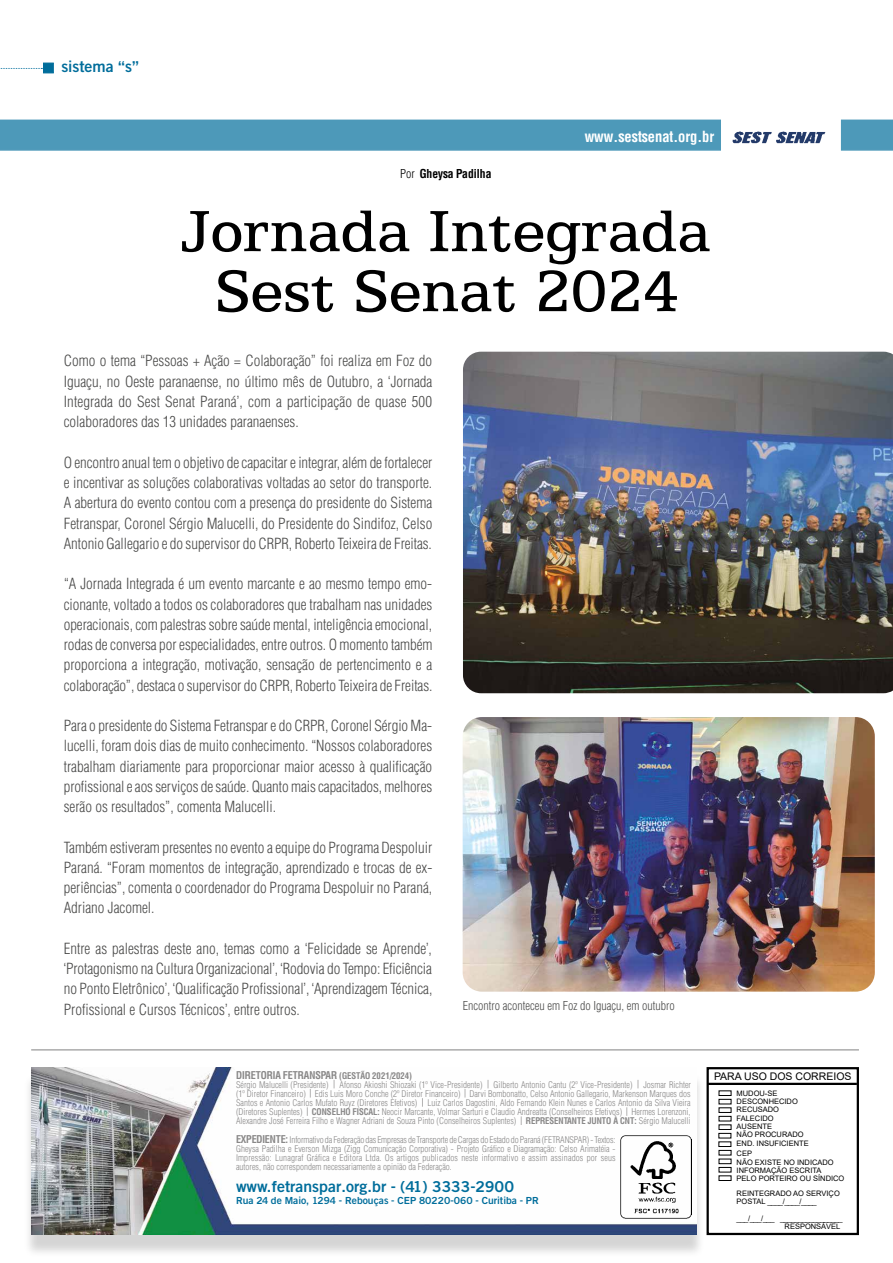
<style>
.page{position:relative;width:893px;height:1263px;background:#fff}
.page>*{position:absolute;margin:0;border:0;box-sizing:border-box;transform-origin:0 0}
.t1{font:60px/60px "ATF Antique";color:#000;text-align:center}
.t2{font:300 condensed 15px/20.2px "Helvetica";color:#4a4a49;text-align:justify}
.t3{font:700 15px "Goethe Gothic";color:#006d9b}
.t4{font:700 condensed 15px "Helvetica";color:#fff}
.t5{font:300 condensed 12px "Helvetica";color:#4a4a49}
.t6{font:700 condensed 12px "Helvetica";color:#000}
.t7{font:700 condensed 10.5px "Helvetica";color:#898888}
.t8{font:10.5px "Arial";color:#000}
.t9{font:700 9.75px "Goethe Gothic";color:#006d9b}
.t10{font:300 condensed 9px/9.1px "Helvetica";color:#898888;text-align:justify}
.t11{font:7.5px/8.2px "Arial";color:#000}
.s1{font-weight:300}
.s2{font-size:9px}
.s3{font-weight:700}
.s4{font-weight:700;font-size:10.5px}
</style>
<div class="page">
<div style="left:706px;top:1067px;width:153px;height:168px;border:2px solid #000"></div>
<hr style="left:708px;top:1083px;width:149px;height:2px;background:#000">
<div style="left:719px;top:1090px;width:12px;height:6px;border:1px solid #000"></div>
<div style="left:719px;top:1099px;width:12px;height:5px;border:1px solid #000"></div>
<div style="left:719px;top:1107px;width:12px;height:6px;border:1px solid #000"></div>
<div style="left:719px;top:1116px;width:12px;height:5px;border:1px solid #000"></div>
<div style="left:719px;top:1124px;width:12px;height:6px;border:1px solid #000"></div>
<div style="left:718px;top:1133px;width:13px;height:5px;border:1px solid #000"></div>
<div style="left:718px;top:1141px;width:13px;height:6px;border:1px solid #000"></div>
<div style="left:719px;top:1150px;width:12px;height:5px;border:1px solid #000"></div>
<div style="left:719px;top:1159px;width:12px;height:5px;border:1px solid #000"></div>
<div style="left:719px;top:1167px;width:12px;height:5px;border:1px solid #000"></div>
<div style="left:719px;top:1175px;width:12px;height:6px;border:1px solid #000"></div>
<hr style="left:31px;top:1049px;width:828px;height:1px;background:#000">
<div style="left:23px;top:1074px;width:682px;height:183px;background:#000;opacity:.17"></div>
<img style="left:31px;top:1067px;width:665px;height:167px">
<img style="left:620px;top:1136px;width:71px;height:82px">
<img style="left:732px;top:131px;width:94px;height:13px">
<div style="left:0;top:120px;width:721px;height:31px;background:#4d99b9"></div>
<div style="left:841px;top:120px;width:52px;height:31px;background:#4d99b9"></div>
<div style="left:43px;top:63px;width:11px;height:10px;background:#006d9b;border:1px solid #006d9b"></div>
<svg style="left:0;top:68px;width:42px;height:1px"></svg>
<img style="left:463px;top:717px;width:412px;height:275px">
<img style="left:463px;top:352px;width:430px;height:341px">
<p class="t3" style="left:61px;top:57px;width:79px">sistema “s”</p>
<p class="t6" style="left:400px;top:166px;width:93px"><span class="s1">Por</span> Gheysa Padilha</p>
<p class="t4" style="left:585px;top:127px;width:131px">www.sestsenat.org.br</p>
<h1 class="t1" style="left:184px;top:202px;width:528px">Jornada Integrada<br>Sest Senat 2024</h1>
<p class="t2" style="left:64px;top:351px;width:370px">Como o tema “Pessoas + Ação = Colaboração” foi realiza em Foz do Iguaçu, no Oeste paranaense, no último mês de Outubro, a ‘Jornada Integrada do Sest Senat Paraná’, com a participação de quase 500 colaboradores das 13 unidades paranaenses.</p>
<p class="t2" style="left:64px;top:452px;width:370px">O encontro anual tem o objetivo de capacitar e integrar, além de fortalecer e incentivar as soluções colaborativas voltadas ao setor do transporte.<br>A abertura do evento contou com a presença do presidente do Sistema Fetranspar, Coronel Sérgio Malucelli, do Presidente do Sindifoz, Celso Antonio Gallegario e do supervisor do CRPR, Roberto Teixeira de Freitas.</p>
<p class="t2" style="left:64px;top:574px;width:370px">“A Jornada Integrada é um evento marcante e ao mesmo tempo emo&shy;cionante, voltado a todos os colaboradores que trabalham nas unidades operacionais, com palestras sobre saúde mental, inteligência emocional, rodas de conversa por especialidades, entre outros. O momento também proporciona a integração, motivação, sensação de pertencimento e a colaboração”, destaca o supervisor do CRPR, Roberto Teixeira de Freitas.</p>
<p class="t2" style="left:64px;top:715px;width:370px">Para o presidente do Sistema Fetranspar e do CRPR, Coronel Sérgio Ma&shy;lucelli, foram dois dias de muito conhecimento. “Nossos colaboradores trabalham diariamente para proporcionar maior acesso à qualificação profissional e aos serviços de saúde. Quanto mais capacitados, melhores serão os resultados”, comenta Malucelli.</p>
<p class="t2" style="left:64px;top:837px;width:370px">Também estiveram presentes no evento a equipe do Programa Despoluir Paraná. “Foram momentos de integração, aprendizado e trocas de ex&shy;periências”, comenta o coordenador do Programa Despoluir no Paraná, Adriano Jacomel.</p>
<p class="t2" style="left:64px;top:938px;width:370px">Entre as palestras deste ano, temas como a ‘Felicidade se Aprende’, ‘Protagonismo na Cultura Organizacional’, ‘Rodovia do Tempo: Eficiência no Ponto Eletrônico’, ‘Qualificação Profissional’, ‘Aprendizagem Técnica, Profissional e Cursos Técnicos’, entre outros.</p>
<p class="t5" style="left:463px;top:998px;width:213px">Encontro aconteceu em Foz do Iguaçu, em outubro</p>
<p class="t7" style="left:236px;top:1068px;width:178px">DIRETORIA FETRANSPAR <span class="s2">(GESTÃO 2021/2024)</span></p>
<p class="t8" style="left:714px;top:1069px;width:139px">PARA USO DOS CORREIOS</p>
<p class="t10" style="left:236px;top:1080px;width:456px">Sérgio Malucelli (Presidente) Afonso Akioshi Shiozaki (1º Vice-Presidente) Gilberto Antonio Cantu (2º Vice-Presidente) Josmar Richter (1º Diretor Financeiro) Edis Luis Moro Conche (2º Diretor Financeiro) Darvi Bombonatto, Celso Antonio Gallegario, Markenson Marques dos Santos e Antonio Carlos Mufato Ruyz (Diretores Efetivos) Luiz Carlos Dagostini, Aldo Fernando Klein Nunes e Carlos Antonio da Silva Vieira (Diretores Suplentes) <span class="s3">CONSELHO FISCAL:</span> Neocir Marcante, Volmar Sarturi e Claudio Andreatta (Conselheiros Efetivos) Hermes Lorenzoni, Alexandre José Ferreira Filho e Wagner Adriani de Souza Pinto (Conselheiros Suplentes) <span class="s3">REPRESENTANTE JUNTO À CNT:</span> Sérgio Malucelli</p>
<p class="t10" style="left:236px;top:1135px;width:381px"><span class="s4">EXPEDIENTE:</span> Informativo da Federação das Empresas de Transporte de Cargas do Estado do Paraná (FETRANSPAR) - Textos:<br>Gheysa Padilha e Everson Mizga (Zigg Comunicação Corporativa) - Projeto Gráfico e Diagramação: Celso Arimatéia - Impressão: Lunagraf Gráfica e Editora Ltda. Os artigos publicados neste informativo e assim assinados por seus autores, não correspondem necessariamente a opinião da Federação.</p>
<p class="t3" style="left:236px;top:1177px;width:280px">www.fetranspar.org.br - (41) 3333-2900</p>
<p class="t9" style="left:236px;top:1194px;width:304px">Rua 24 de Maio, 1294 - Rebouças - CEP 80220-060 - Curitiba - PR</p>
<p class="t11" style="left:737px;top:1089px;width:69px">MUDOU-SE<br>DESCONHECIDO<br>RECUSADO<br>FALECIDO<br>AUSENTE<br>NÃO PROCURADO</p>
<p class="t11" style="left:737px;top:1139px;width:99px;line-height:9.3px">END. INSUFICIENTE<br>CEP<br>NÃO EXISTE NO INDICADO</p>
<p class="t11" style="left:737px;top:1166px;width:109px">INFORMAÇÃO ESCRITA<br>PELO PORTEIRO OU SÍNDICO</p>
<p class="t11" style="left:737px;top:1189px;width:105px">REINTEGRADO AO SERVIÇO<br>POSTAL ____/____/____</p>
<p class="t11" style="left:785px;top:1214px;width:60px;text-indent:-48px">___/___/___ _________________<br>RESPONSÁVEL</p>
</div>
